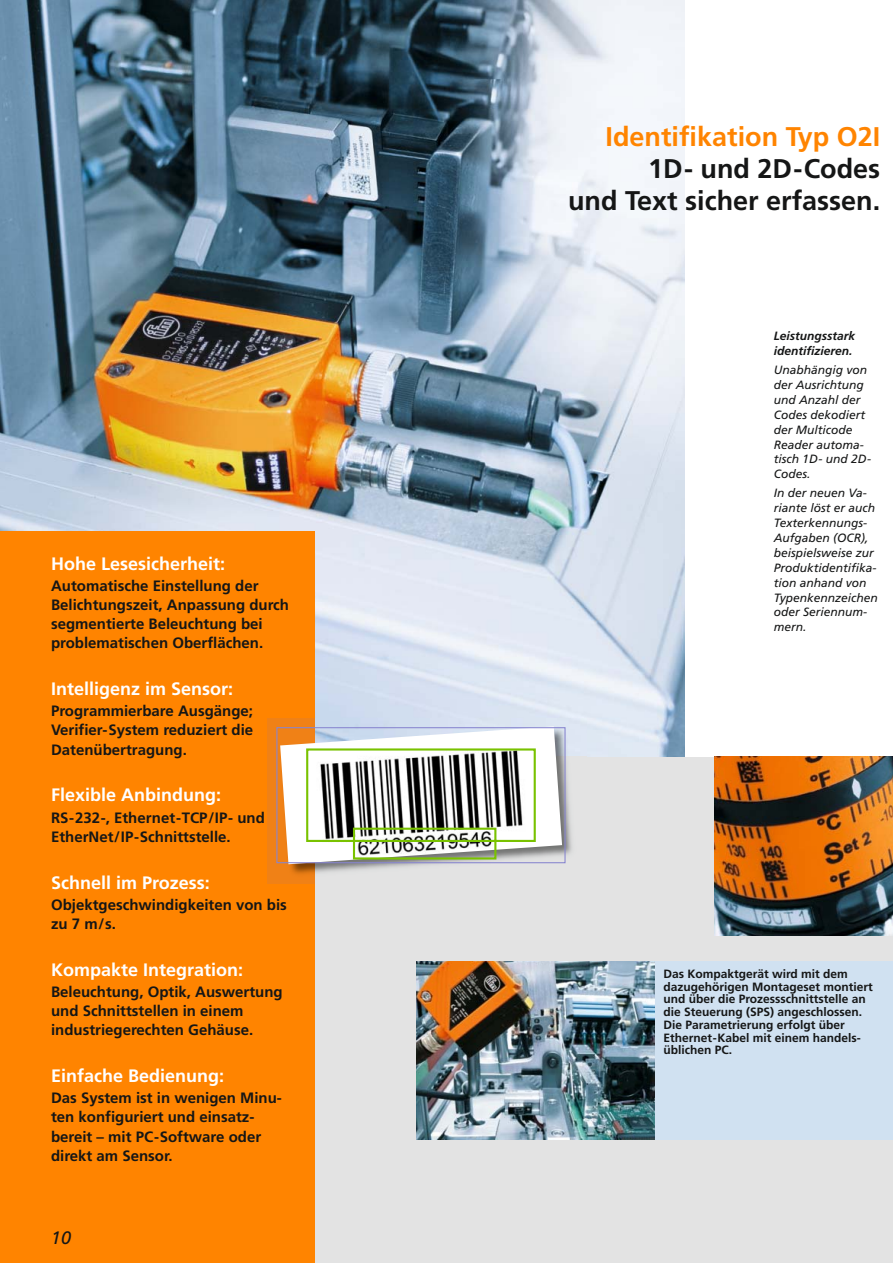
<style>
.page{position:relative;width:893px;height:1263px;background:#fff}
.page>*{position:absolute;margin:0;border:0;box-sizing:border-box;transform-origin:0 0}
.t1{font:700 27px/32px "Frutiger LT Com";color:#151616;text-align:right}
.t2{font:700 27px "Frutiger LT Com";color:#ff8400}
.t3{font:700 18px "Frutiger LT Com";color:#fff}
.t4{font:italic 18px "Frutiger LT Com";color:#151616}
.t5{font:700 15px/19.2px "Frutiger LT Com";color:#151616}
.t6{font:italic 12px/14.9px "Frutiger LT Com";color:#151616}
.t7{font:700 12px/12.8px "Frutiger LT Com";color:#151616}
.t8{font:italic 700 12px/14.9px "Frutiger LT Com";color:#151616}
</style>
<div class="page">
<img style="left:0;top:0;width:685px;height:757px">
<div style="left:0;top:757px;width:893px;height:506px;background:#e3e3e3"></div>
<div style="left:0;top:531px;width:315px;height:732px;background:#ff8400"></div>
<div style="left:655px;top:961px;width:238px;height:179px;background:#d0e1f1"></div>
<img style="left:417px;top:961px;width:238px;height:179px">
<img style="left:714px;top:757px;width:179px;height:178px">
<img style="left:268px;top:719px;width:318px;height:165px">
<img style="left:280px;top:726px;width:282px;height:138px">
<div style="left:276px;top:727px;width:290px;height:136px;border:1px solid #8785cf"></div>
<svg style="left:305px;top:747px;width:232px;height:113px;background:#a5aa9b"></svg>
<p class="t3" style="left:51px;top:556px;width:176px">Hohe Lesesicherheit:</p>
<p class="t5" style="left:51px;top:577px;width:240px">Automatische Einstellung der<br>Belichtungszeit, Anpassung durch segmentierte Beleuchtung bei problematischen Oberflächen.</p>
<p class="t3" style="left:51px;top:682px;width:184px">Intelligenz im Sensor:</p>
<p class="t5" style="left:51px;top:703px;width:204px;text-align:justify">Programmierbare Ausgänge; Verifier-System reduziert die Datenübertragung.</p>
<p class="t3" style="left:51px;top:788px;width:172px">Flexible Anbindung:</p>
<p class="t5" style="left:51px;top:809px;width:215px">RS-232-, Ethernet-TCP/IP- und<br>EtherNet/IP-Schnittstelle.</p>
<p class="t3" style="left:51px;top:875px;width:160px">Schnell im Prozess:</p>
<p class="t5" style="left:51px;top:896px;width:237px">Objektgeschwindigkeiten von bis zu 7 m/s.</p>
<p class="t3" style="left:51px;top:962px;width:194px">Kompakte Integration:</p>
<p class="t5" style="left:51px;top:983px;width:233px">Beleuchtung, Optik, Auswertung und Schnittstellen in einem industriegerechten Gehäuse.</p>
<p class="t3" style="left:51px;top:1068px;width:175px">Einfache Bedienung:</p>
<p class="t5" style="left:51px;top:1090px;width:232px">Das System ist in wenigen Minu&shy;ten konfiguriert und einsatz&shy;bereit – mit PC-Software oder direkt am Sensor.</p>
<p class="t4" style="left:51px;top:1230px;width:22px">10</p>
<h1 class="t2" style="left:606px;top:126px;width:276px">Identifikation Typ O2I</h1>
<h1 class="t1" style="left:568px;top:155px;width:314px">1D- und 2D-Codes<br>und Text sicher erfassen.</h1>
<p class="t8" style="left:774px;top:329px;width:83px">Leistungsstark identifizieren.</p>
<p class="t6" style="left:774px;top:363px;width:99px">Unabhängig von der Ausrichtung und Anzahl der<br>Codes dekodiert der Multicode<br>Reader automa&shy;tisch 1D- und 2D-<br>Codes.</p>
<p class="t6" style="left:774px;top:487px;width:105px">In der neuen Va&shy;riante löst er auch<br>Texterkennungs-<br>Aufgaben (OCR), beispielsweise zur<br>Produktidentifika&shy;tion anhand von<br>Typenkennzeichen oder Seriennum&shy;mern.</p>
<p class="t7" style="left:663px;top:968px;width:211px">Das Kompaktgerät wird mit dem dazugehörigen Montageset montiert und über die Prozessschnittstelle an die Steuerung (SPS) angeschlossen.<br>Die Parametrierung erfolgt über<br>Ethernet-Kabel mit einem handels&shy;üblichen PC.</p>
</div>
